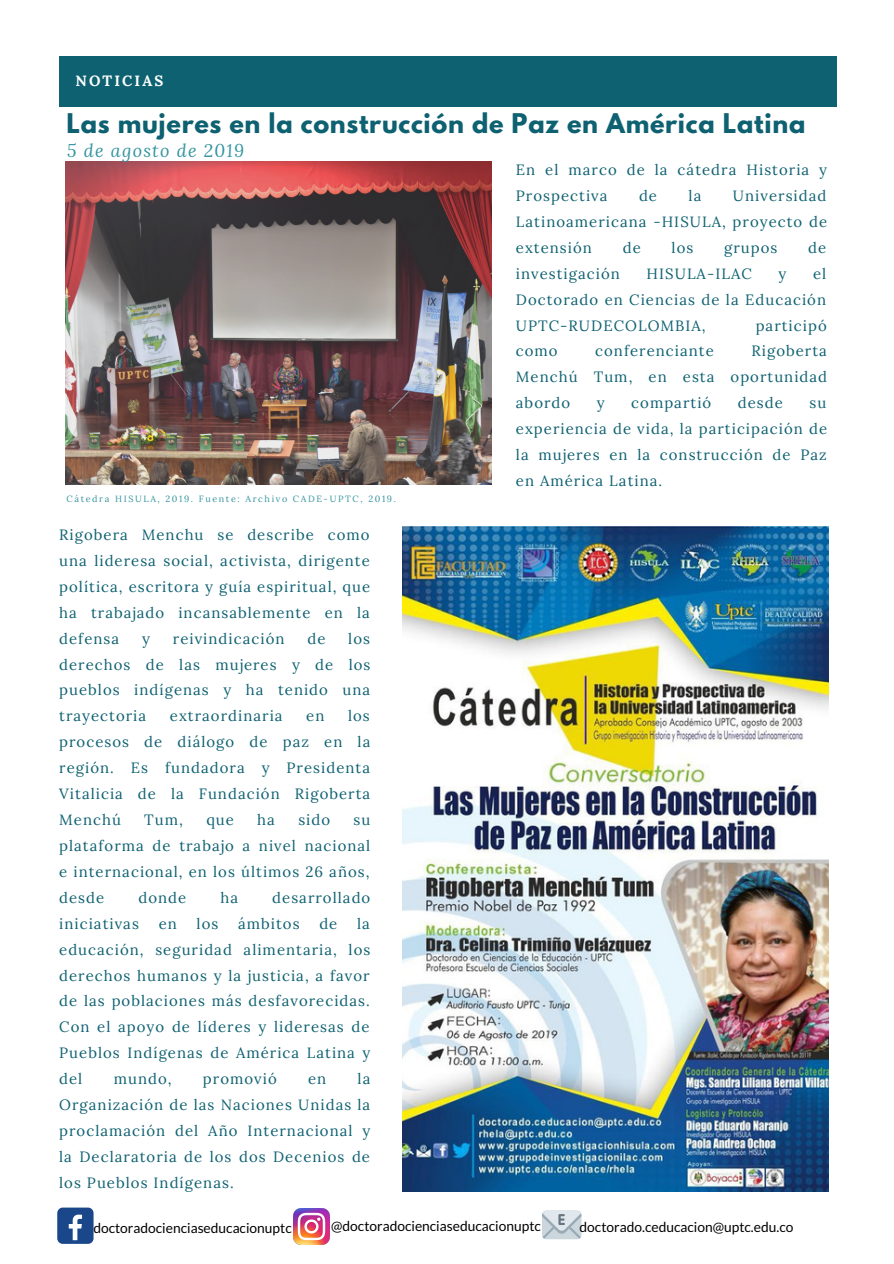
<style>
.page{position:relative;width:894px;height:1264px;background:#fff}
.page>*{position:absolute;margin:0;border:0;box-sizing:border-box;transform-origin:0 0}
.t1{font:700 24px "League Spartan";letter-spacing:.03em;color:#0e6171}
.t2{font:italic 18px "Lora";letter-spacing:.07em;color:#3494a0}
.t3{font:14.85px/26px "Lora";letter-spacing:.07em;color:#0e6171;text-align:justify}
.t4{font:700 14.85px "Lora";letter-spacing:.14em;color:#fff}
.t5{font:13.8px "Lato";color:#000}
.t6{font:9px "Lora";letter-spacing:.18em;color:#3494a0}
</style>
<div class="page">
<img style="left:66px;top:161px;width:426px;height:323px">
<div style="left:59px;top:56px;width:777px;height:51px;background:#0e6171"></div>
<img style="left:402px;top:526px;width:426px;height:664px">
<div style="left:57px;top:1207px;width:36px;height:36px;background:#1a4789;border-radius:6px"></div>
<svg style="left:69px;top:1214px;width:13px;height:26px"></svg>
<img style="left:293px;top:1208px;width:36px;height:36px">
<div style="left:542px;top:1210px;width:39px;height:29px;background:#ccd6dd;border-radius:4px"></div>
<svg style="left:542px;top:1210px;width:39px;height:28px"></svg>
<p class="t4" style="left:75px;top:71px;width:89px">NOTICIAS</p>
<h1 class="t1" style="left:66px;top:111px;width:740px">Las mujeres en la construcción de Paz en América Latina</h1>
<p class="t2" style="left:67px;top:138px;width:178px">5 de agosto de 2019</p>
<p class="t3" style="left:515px;top:157px;width:312px">En el marco de la cátedra Historia y<br>Prospectiva</p>
<p class="t3" style="left:515px;top:182px;width:312px;text-indent:217px">Universidad Latinoamericana -HISULA, proyecto de extensión</p>
<p class="t3" style="left:639px;top:182px;width:20px">de</p>
<p class="t3" style="left:688px;top:182px;width:14px">la</p>
<p class="t3" style="left:622px;top:234px;width:20px">de</p>
<p class="t3" style="left:671px;top:234px;width:23px">los</p>
<p class="t3" style="left:724px;top:234px;width:55px">grupos</p>
<p class="t3" style="left:808px;top:234px;width:20px">de</p>
<p class="t3" style="left:515px;top:260px;width:105px">investigación</p>
<p class="t3" style="left:646px;top:260px;width:107px">HISULA-ILAC</p>
<p class="t3" style="left:778px;top:260px;width:9px">y</p>
<p class="t3" style="left:515px;top:260px;width:312px;text-indent:297px">el Doctorado en Ciencias de la Educación UPTC-RUDECOLOMBIA,</p>
<p class="t3" style="left:755px;top:312px;width:72px">participó</p>
<p class="t6" style="left:66px;top:493px;width:331px">Cátedra HISULA, 2019. Fuente: Archivo CADE-UPTC, 2019.</p>
<p class="t3" style="left:59px;top:521px;width:312px">Rigobera Menchu se describe como una lideresa social, activista, dirigente política, escritora y guía espiritual, que ha trabajado incansablemente en la defensa</p>
<p class="t3" style="left:142px;top:625px;width:9px">y</p>
<p class="t3" style="left:173px;top:625px;width:113px">reivindicación</p>
<p class="t3" style="left:307px;top:625px;width:20px">de</p>
<p class="t3" style="left:59px;top:625px;width:313px;text-indent:289px">los derechos de las mujeres y de los pueblos indígenas y ha tenido una trayectoria</p>
<p class="t3" style="left:59px;top:703px;width:312px;text-indent:289px">los procesos de diálogo de paz en la región. Es fundadora y Presidenta Vitalicia de la Fundación Rigoberta Menchú</p>
<p class="t3" style="left:170px;top:703px;width:114px">extraordinaria</p>
<p class="t3" style="left:306px;top:703px;width:20px">en</p>
<p class="t3" style="left:144px;top:806px;width:40px">Tum,</p>
<p class="t3" style="left:206px;top:806px;width:29px">que</p>
<p class="t3" style="left:257px;top:806px;width:19px">ha</p>
<p class="t3" style="left:298px;top:806px;width:33px">sido</p>
<p class="t3" style="left:59px;top:806px;width:312px;text-indent:294px">su plataforma de trabajo a nivel nacional e internacional, en los últimos 26 años, desde</p>
<p class="t3" style="left:138px;top:884px;width:49px">donde</p>
<p class="t3" style="left:220px;top:884px;width:19px">ha</p>
<p class="t3" style="left:272px;top:884px;width:100px">desarrollado</p>
<p class="t3" style="left:59px;top:910px;width:81px">iniciativas</p>
<p class="t3" style="left:159px;top:910px;width:20px">en</p>
<p class="t3" style="left:196px;top:910px;width:23px">los</p>
<p class="t3" style="left:238px;top:910px;width:63px">ámbitos</p>
<p class="t3" style="left:319px;top:910px;width:20px">de</p>
<p class="t3" style="left:59px;top:910px;width:312px;text-indent:298px">la educación, seguridad alimentaria, los derechos humanos y la justicia, a favor de las poblaciones más desfavorecidas.<br>Con el apoyo de líderes y lideresas de Pueblos Indígenas de América Latina y del</p>
<p class="t3" style="left:114px;top:1065px;width:59px">mundo,</p>
<p class="t3" style="left:203px;top:1065px;width:75px">promovió</p>
<p class="t3" style="left:308px;top:1065px;width:20px">en</p>
<p class="t3" style="left:59px;top:1065px;width:312px;text-indent:298px">la Organización de las Naciones Unidas la proclamación del Año Internacional y la Declaratoria de los dos Decenios de los Pueblos Indígenas.</p>
<p class="t3" style="left:515px;top:338px;width:43px">como</p>
<p class="t3" style="left:595px;top:338px;width:120px">conferenciante</p>
<p class="t3" style="left:515px;top:338px;width:313px;text-indent:235px">Rigoberta Menchú Tum, en esta oportunidad abordo</p>
<p class="t3" style="left:596px;top:390px;width:9px">y</p>
<p class="t3" style="left:631px;top:390px;width:81px">compartió</p>
<p class="t3" style="left:737px;top:390px;width:47px">desde</p>
<p class="t3" style="left:515px;top:390px;width:312px;text-indent:293px">su experiencia de vida, la participación de la mujeres en la construcción de Paz en América Latina.</p>
<p class="t5" style="left:93px;top:1218px;width:200px">doctoradocienciaseducacionuptc</p>
<p class="t5" style="left:331px;top:1216px;width:211px">@doctoradocienciaseducacionuptc</p>
<p class="t5" style="left:579px;top:1218px;width:215px">doctorado.ceducacion@uptc.edu.co</p>
</div>
